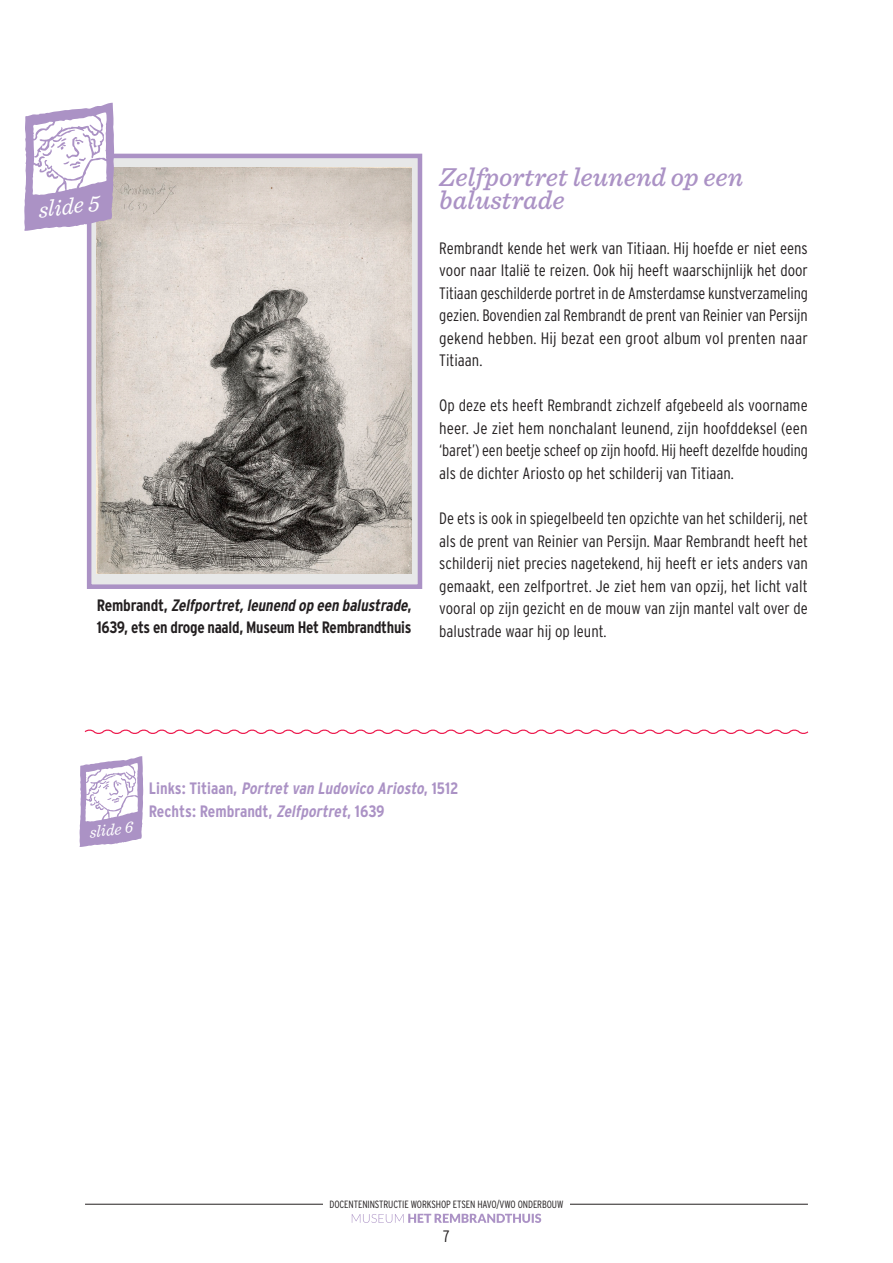
<style>
.page{position:relative;width:893px;height:1263px;background:#fff}
.page>*{position:absolute;margin:0;border:0;box-sizing:border-box;transform-origin:0 0}
.slide-kop{font:italic 500 27px/22.5px "Sentinel";color:#ab92c5}
.platte_tekst{font:italic 23.4px "Sentinel";color:#fff}
.platte_tekst-2{font:300 condensed 16.5px/22.5px "Interstate";color:#231f20;text-align:justify}
.platte_tekst-3{font:700 condensed 16.5px/22.5px "Interstate";letter-spacing:-.02em;color:#231f20}
.platte_tekst-4{font:italic 700 condensed 16.5px "Interstate";color:#ab92c5}
.platte_tekst-5{font:700 condensed 16.5px "Interstate";color:#ab92c5}
.platte_tekst-6{font:italic 16.5px "Sentinel";color:#fff}
.t1{font:300 condensed 10.5px "Interstate";letter-spacing:-.01em;color:#231f20}
.s1{font-style:italic}
.s2{font-style:normal}
</style>
<div class="page">
<hr style="left:85px;top:1204px;width:723px;height:1px;background:#231f20">
<div style="left:323px;top:1199px;width:247px;height:54px;background:#fff"></div>
<svg style="left:352px;top:1213px;width:189px;height:10px"></svg>
<svg style="left:84px;top:729px;width:725px;height:5px"></svg>
<div style="left:87px;top:154px;width:335px;height:435px;background:#e7e8e8;border:5px solid #ab92c5"></div>
<img style="left:97px;top:168px;width:314px;height:406px">
<svg style="left:24px;top:103px;width:91px;height:128px"></svg>
<svg style="left:79px;top:756px;width:65px;height:91px"></svg>
<p class="platte_tekst" style="left:36px;top:192px;width:63px;rotate:-7deg">slide 5</p>
<p class="platte_tekst-3" style="left:97px;top:594px;width:316px">R e m b ra n d t , <span class="s1">Zelfportret,leunend op een balustrade</span>,<br>1639, ets en droge naald, Museum Het Rembrandthuis</p>
<p class="slide-kop" style="left:439px;top:165px;width:306px">Zelfportret leunend op een balustrade</p>
<p class="platte_tekst-2" style="left:439px;top:237px;width:370px">Rembrandt kende het werk van Titiaan. Hij hoefde er niet eens voor naar Italië te reizen. Ook hij heeft waarschijnlijk het door Titiaan geschilderde portret in de Amsterdamse kunstverzameling gezien. Bovendien zal Rembrandt de prent van Reinier van Persijn gekend hebben. Hij bezat een groot album vol prenten naar Titiaan.</p>
<p class="platte_tekst-2" style="left:439px;top:394px;width:370px">Op deze ets heeft Rembrandt zichzelf afgebeeld als voorname heer. Je ziet hem nonchalant leunend, zijn hoofddeksel (een ‘baret’) een beetje scheef op zijn hoofd. Hij heeft dezelfde houding als de dichter Ariosto op het schilderij van Titiaan.</p>
<p class="platte_tekst-2" style="left:439px;top:507px;width:370px">De ets is ook in spiegelbeeld ten opzichte van het schilderij, net als de prent van Reinier van Persijn. Maar Rembrandt heeft het schilderij niet precies nagetekend, hij heeft er iets anders van gemaakt, een zelfportret. Je ziet hem van opzij, het licht valt vooral op zijn gezicht en de mouw van zijn mantel valt over de balustrade waar hij op leunt.</p>
<p class="platte_tekst-6" style="left:88px;top:820px;width:45px;rotate:-7deg">slide 6</p>
<p class="platte_tekst-4" style="left:149px;top:779px;width:311px"><span class="s2">L i n k s : T i t i a a n ,</span> Portret van Ludovico Ariosto<span class="s2">, 1 5 1 2</span></p>
<p class="platte_tekst-5" style="left:149px;top:801px;width:237px">Rechts: Rembrandt, <span class="s1">Zelfportret</span>, 1639</p>
<p class="t1" style="left:330px;top:1198px;width:235px">DOCENTENINSTRUCTIE WORKSHOP ETSEN HAVO/VWO ONDERBOUW</p>
<p class="platte_tekst-2" style="left:443px;top:1225px;width:8px">7</p>
</div>
